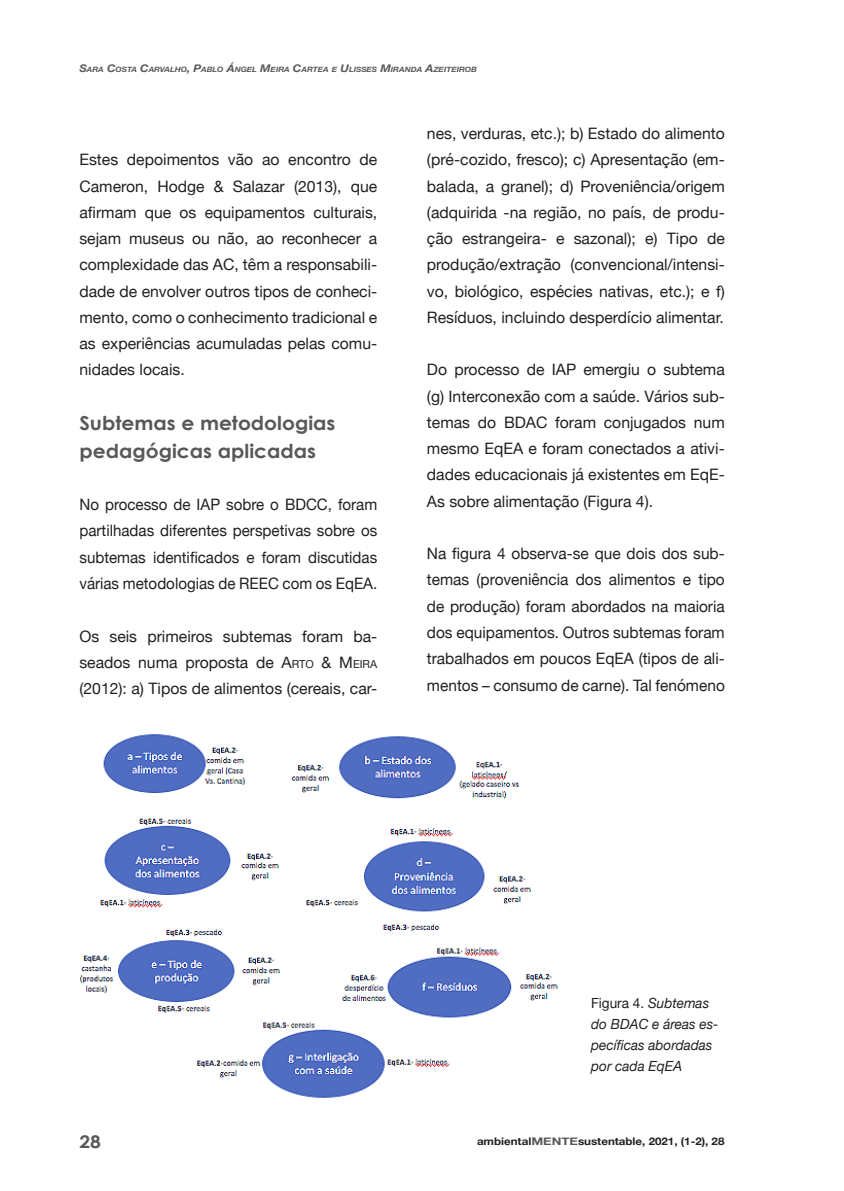
<style>
.page{position:relative;width:844px;height:1191px;background:#fff}
.page>*{position:absolute;margin:0;border:0;box-sizing:border-box;transform-origin:0 0}
.t1{font:700 19.25px/28px "Century Gothic";color:#57585a;scale:1.05 1}
.t2{font:700 17.5px "Century Gothic";color:#57585a;scale:1.1 1}
.t3{font:15.75px/26.2px "Helvetica Neue";color:#231f20;text-align:justify}
.t4{font:15.75px/26.2px "Helvetica Neue";color:#231f20;text-align:justify;scale:.96 1}
.t5{font:italic 14px/21px "Helvetica Neue";color:#231f20}
.t6{font:700 10.5px "Helvetica Neue";color:#231f20;scale:1.1 1}
.t7{font:italic 700 7.35px "Helvetica Neue";color:#57585a;scale:1.1 1}
.s1{font-size:10.5px}
.s2{font-style:inherit}
.s3{font-size:11.03px}
.s4{font-style:normal}
.s5{color:#57585a}
</style>
<div class="page">
<img style="left:80px;top:734px;width:478px;height:364px">
<p class="t7" style="left:79px;top:64px;width:363px"><span class="s1">S</span>ARA <span class="s1">C</span>OSTA <span class="s1">C</span>ARVALHO<span class="s1">, P</span>ABLO <span class="s1">Á</span>NGEL <span class="s1">M</span>EIRA <span class="s1">C</span>ARTEA E <span class="s1">U</span>LISSES <span class="s1">M</span>IRANDA <span class="s1">A</span>ZEITEIROB</p>
<p class="t3" style="left:79px;top:147px;width:299px">Estes depoimentos vão ao encontro de Cameron, Hodge &amp; Salazar (2013), que afirmam que os equipamentos culturais, sejam museus ou não, ao reconhecer a complexidade das AC, têm a responsabili&shy;dade de envolver outros tipos de conheci&shy;mento, como o conhecimento tradicional e as experiências acumuladas pelas comu&shy;nidades locais.</p>
<p class="t1" style="left:79px;top:408px;width:245px">Subtemas e metodologias pedagógicas aplicadas</p>
<p class="t4" style="left:79px;top:492px;width:312px">No processo de IAP sobre o BDCC, foram partilhadas diferentes perspetivas sobre os subtemas identificados e foram discutidas várias metodologias de REEC com os EqEA.</p>
<p class="t3" style="left:79px;top:623px;width:299px">Os seis primeiros subtemas foram ba&shy;seados numa proposta de <span class="s2">A</span><span class="s3">RTO</span> <span class="s2">&amp; M</span> <span class="s3">EIRA </span>(2012): a) Tipos de alimentos (cereais, car-</p>
<p class="t3" style="left:427px;top:121px;width:299px">nes, verduras, etc.); b) Estado do alimento (pré-cozido, fresco); c) Apresentação (em&shy;balada, a granel); d) Proveniência/origem (adquirida -na região, no país, de produ&shy;ção estrangeira- e sazonal); e) Tipo de produção/extração (convencional/intensi&shy;vo, biológico, espécies nativas, etc.); e f)<br>Resíduos, incluindo desperdício alimentar.</p>
<p class="t3" style="left:427px;top:357px;width:299px">Do processo de IAP emergiu o subtema (g) Interconexão com a saúde. Vários sub&shy;temas do BDAC foram conjugados num mesmo EqEA e foram conectados a ativi&shy;dades educacionais já existentes em EqE-As sobre alimentação (Figura 4).</p>
<p class="t3" style="left:427px;top:541px;width:299px">Na figura 4 observa-se que dois dos sub&shy;temas (proveniência dos alimentos e tipo de produção) foram abordados na maioria dos equipamentos. Outros subtemas foram trabalhados em poucos EqEA (tipos de ali&shy;mentos – consumo de carne). Tal fenómeno</p>
<p class="t5" style="left:591px;top:993px;width:129px"><span class="s4">Figura 4.</span> Subtemas do BDAC e áreas es&shy;pecíficas abordadas por cada EqEA</p>
<p class="t2" style="left:79px;top:1127px;width:21px">28</p>
<p class="t6" style="left:477px;top:1132px;width:226px">ambiental<span class="s5">MENTE</span>sustentable, 2021, (1-2), 28</p>
</div>
